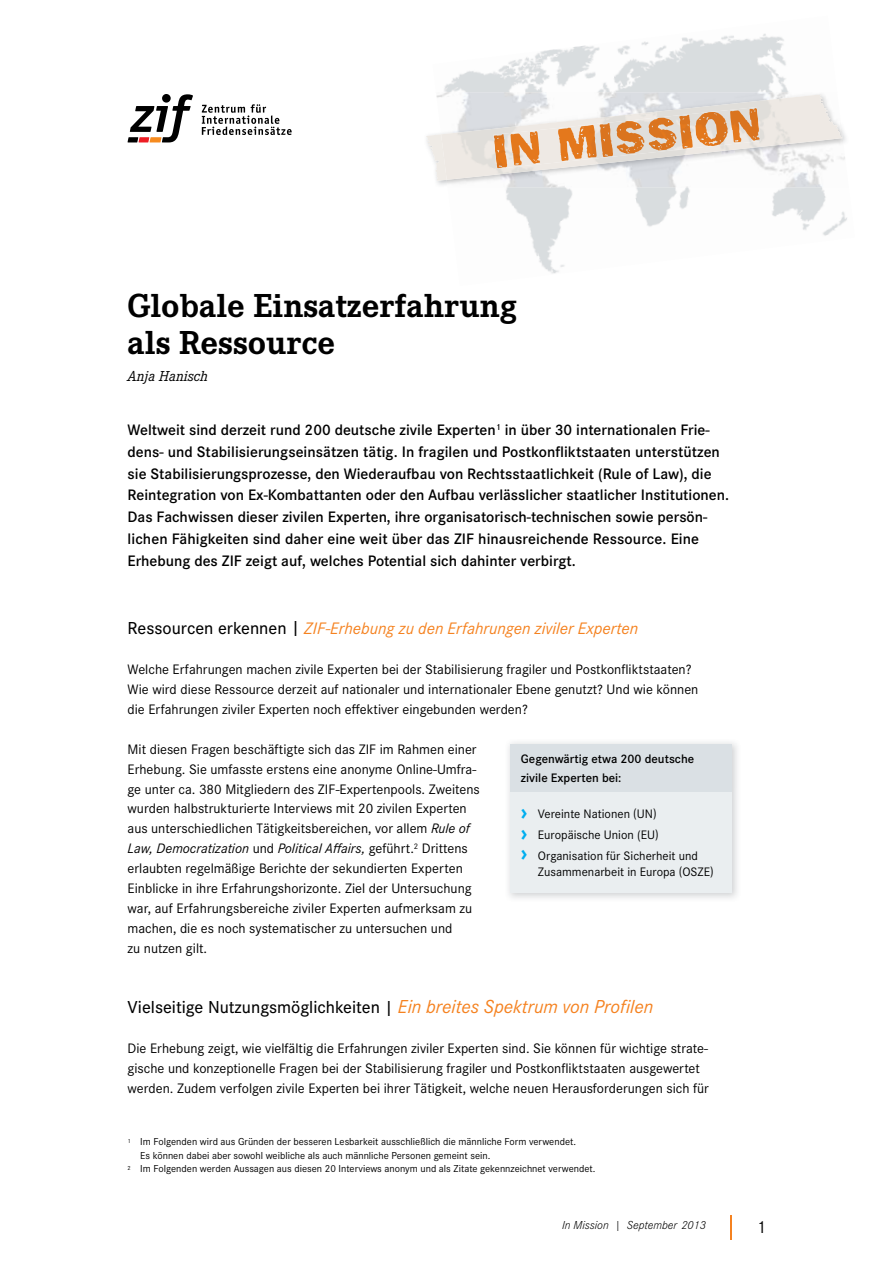
<style>
.page{position:relative;width:893px;height:1263px;background:#fff}
.page>*{position:absolute;margin:0;border:0;box-sizing:border-box;transform-origin:0 0}
.t1{font:700 34.5px/37.5px "Corporate E";color:#000}
.t2{font:500 18px "Corporate S";color:#000}
.t3{font:18px "Corporate S";color:#000}
.t4{font:italic 17.25px "Corporate S";color:#f58220}
.t5{font:600 15.75px/21.8px "Corporate S";color:#000}
.t6{font:italic 15px "Corporate E";color:#000}
.t7{font:14.25px/20px "Corporate S";color:#000}
.t8{font:12.75px/20.7px "Corporate CVS";color:#000}
.t9{font:600 12.75px/18.8px "Corporate S";color:#000}
.t10{font:italic 300 12px "Corporate S";color:#000}
.t11{font:10.5px "Corporate S";color:#000}
.s1{font-weight:500;font-style:normal;font-size:18px;color:#000}
.s2{font-style:italic}
.s3{font-family:"Meta Plus CV Bold";font-size:21px;color:#00aeef}
.s4{font-weight:400;font-style:italic;font-size:19.5px;color:#f58220}
</style>
<div class="page">
<hr style="left:730px;top:1215px;width:2px;height:25px;background:#f58220">
<img style="left:508px;top:742px;width:229px;height:156px">
<div style="left:510px;top:744px;width:221px;height:49px;background:#dae0e4"></div>
<div style="left:510px;top:793px;width:221px;height:100px;background:#eaeef0"></div>
<svg style="left:202px;top:104px;width:90px;height:31px"></svg>
<svg style="left:128px;top:94px;width:65px;height:48px"></svg>
<img style="left:444px;top:34px;width:403px;height:240px">
<img style="left:437px;top:92px;width:410px;height:95px">
<img style="left:436px;top:92px;width:407px;height:42px">
<svg style="left:426px;top:134px;width:21px;height:47px"></svg>
<img style="left:441px;top:97px;width:402px;height:83px">
<img style="left:493px;top:107px;width:267px;height:62px">
<h1 class="t1" style="left:128px;top:286px;width:391px">Globale Einsatzerfahrung als Ressource</h1>
<p class="t6" style="left:128px;top:367px;width:82px">Anja Hanisch</p>
<p class="t5" style="left:128px;top:418px;width:603px">Weltweit sind derzeit rund 200 deutsche zivile Experten<sup>1</sup> in über 30 internationalen Frie&shy;dens- und Stabilisierungseinsätzen tätig. In fragilen und Postkonfliktstaaten unterstützen sie Stabilisierungsprozesse, den Wiederaufbau von Rechtsstaatlichkeit (Rule of Law), die Reintegration von Ex-Kombattanten oder den Aufbau verlässlicher staatlicher Institutionen.<br>Das Fachwissen dieser zivilen Experten, ihre organisatorisch-technischen sowie persön&shy;lichen Fähigkeiten sind daher eine weit über das ZIF hinausreichende Ressource. Eine Erhebung des ZIF zeigt auf, welches Potential sich dahinter verbirgt.</p>
<p class="t4" style="left:128px;top:617px;width:512px"><span class="s1">Ressourcen erkennen |</span> ZIF-Erhebung zu den Erfahrungen ziviler Experten</p>
<p class="t7" style="left:128px;top:658px;width:572px">Welche Erfahrungen machen zivile Experten bei der Stabilisierung fragiler und Postkonfliktstaaten?<br>Wie wird diese Ressource derzeit auf nationaler und internationaler Ebene genutzt? Und wie können die Erfahrungen ziviler Experten noch effektiver eingebunden werden?</p>
<p class="t7" style="left:128px;top:738px;width:354px">Mit diesen Fragen beschäftigte sich das ZIF im Rahmen einer Erhebung. Sie umfasste erstens eine anonyme Online-Umfra&shy;ge unter ca. 380 Mitgliedern des ZIF-Expertenpools. Zweitens wurden halbstrukturierte Interviews mit 20 zivilen Experten aus unterschiedlichen Tätigkeitsbereichen, vor allem <span class="s2">Rule of Law, Democratization</span> und <span class="s2">Political Affairs,</span> geführt.<sup>2</sup> Drittens erlaubten regelmäßige Berichte der sekundierten Experten Einblicke in ihre Erfahrungshorizonte. Ziel der Untersuchung war, auf Erfahrungsbereiche ziviler Experten auf merk sam zu machen, die es noch systematischer zu untersuchen und<br>zu nutzen gilt.</p>
<p class="t9" style="left:521px;top:749px;width:175px">Gegenwärtig etwa 200 deutsche zivile Experten bei:</p>
<p class="t8" style="left:521px;top:804px;width:179px"><span class="s3">›</span> Vereinte Nationen (UN)<br><span class="s3">›</span> Europäische Union (EU)<br><span class="s3">›</span> Organisation für Sicherheit und</p>
<p class="t8" style="left:538px;top:862px;width:177px">Zusammenarbeit in Europa (OSZE)</p>
<p class="t2" style="left:128px;top:996px;width:527px">Vielseitige Nutzungsmöglichkeiten | <span class="s4">Ein breites Spektrum von Profilen</span></p>
<p class="t7" style="left:128px;top:1038px;width:583px">Die Erhebung zeigt, wie vielfältig die Erfahrungen ziviler Experten sind. Sie können für wichtige strate&shy;gische und konzeptionelle Fragen bei der Stabilisierung fragiler und Postkonfliktstaaten ausgewertet werden. Zudem verfolgen zivile Experten bei ihrer Tätigkeit, welche neuen Herausforderungen sich für</p>
<p class="t11" style="left:128px;top:1135px;width:450px"><sup>1</sup> Im Folgenden wird aus Gründen der besseren Lesbarkeit ausschließlich die männliche Form verwendet.</p>
<p class="t11" style="left:140px;top:1148px;width:352px">Es können dabei aber sowohl weibliche als auch männliche Personen gemeint sein.</p>
<p class="t11" style="left:128px;top:1162px;width:469px"><sup>2</sup> Im Folgenden werden Aussagen aus diesen 20 Interviews anonym und als Zitate gekennzeichnet verwendet.</p>
<p class="t10" style="left:562px;top:1217px;width:145px">In Mission | September 2013</p>
<p class="t3" style="left:756px;top:1215px;width:11px">1</p>
</div>
